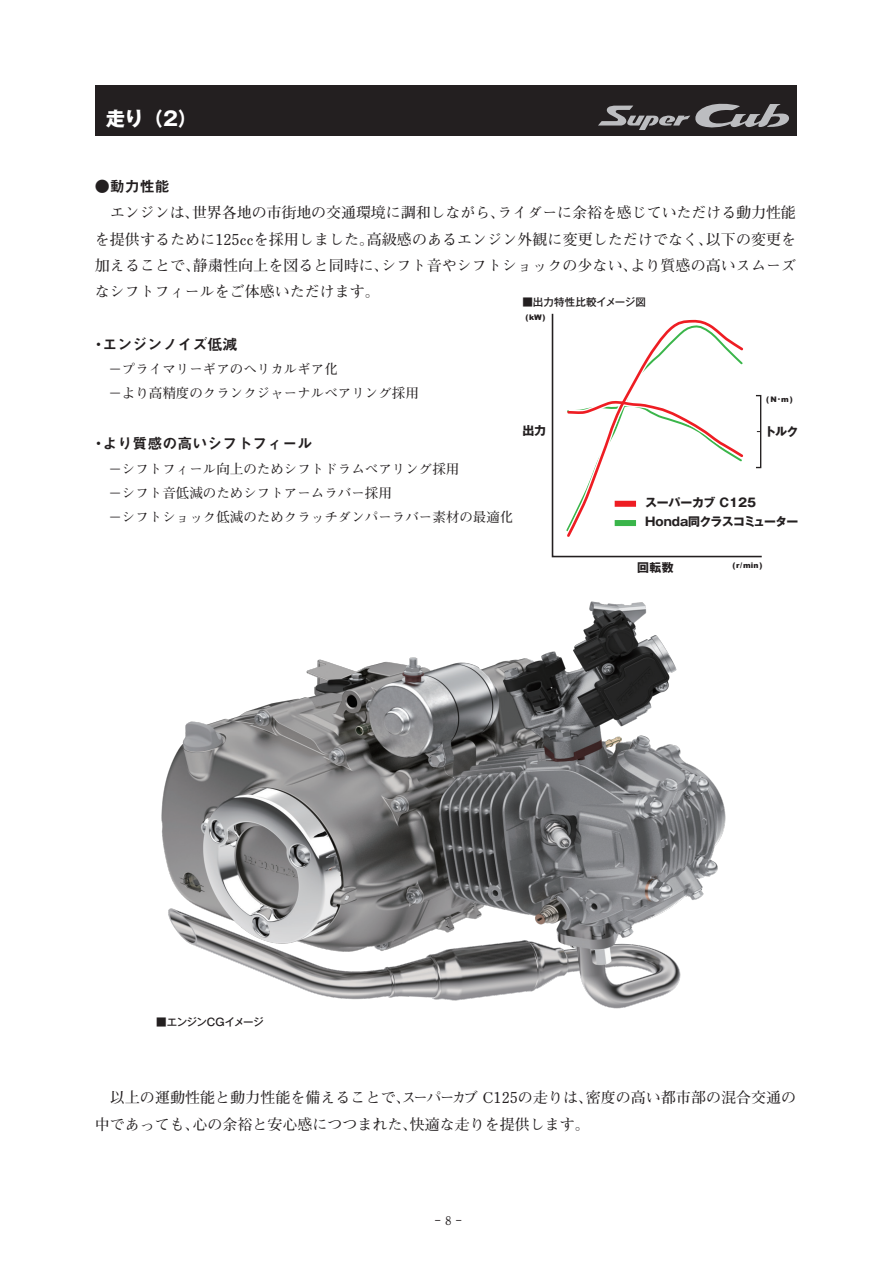
<style>
.page{position:relative;width:893px;height:1263px;background:#fff}
.page>*{position:absolute;margin:0;border:0;box-sizing:border-box;transform-origin:0 0}
.t1{font:700 19.5px "Gothic MB101 Pro";color:#fff}
.t2{font:700 15px/26.2px "Futo Min A101 Pro";letter-spacing:.005em;color:#231f20;text-align:justify}
.t3{font:15px "Midashi Go Pr 6 N MB31";color:#231f20}
.t4{font:700 13.5px/23.7px "Futo Min A101 Pro";color:#231f20}
.t5{font:700 12px "Futo Min A101 Pro";color:#231f20}
.t6{font:700 11.85px/18.5px "Gothic MB101 Pr 6 N";letter-spacing:-.02em;color:#231f20}
.t7{font:500 10.5px "Gothic MB101 Pro";letter-spacing:-.01em;color:#231f20}
.t8{font:500 10.5px "Gothic MB101 Pro";letter-spacing:-.045em;color:#231f20}
.t9{font:900 7.65px "Arial";color:#231f20}
.s1{font-family:"Gothic MB101 Pr 6 N";font-weight:700}
</style>
<div class="page">
<div style="left:95px;top:85px;width:701px;height:50px;background:#231f20"></div>
<svg style="left:598px;top:103px;width:191px;height:27px"></svg>
<img style="left:161px;top:601px;width:565px;height:408px">
<svg style="left:551px;top:313px;width:211px;height:245px"></svg>
<div style="left:755px;top:395px;width:6px;height:73px;border:1px solid #231f20"></div>
<svg style="left:561px;top:314px;width:188px;height:229px"></svg>
<h1 class="t1" style="left:106px;top:102px;width:93px">走り（2）</h1>
<p class="t3" style="left:95px;top:174px;width:76px">●動力性能</p>
<p class="t2" style="left:95px;top:198px;width:703px;text-indent:15px">エンジンは、世界各地の市街地の交通環境に調和しながら、ライダーに余裕を感じていただける動力性能を提供するために125ccを採用しました。高級感のあるエンジン外観に変更しただけでなく、以下の変更を加えることで、静粛性向上を図ると同時に、シフト音やシフトショックの少ない、より質感の高いスムーズなシフトフィールをご体感いただけます。</p>
<p class="t3" style="left:91px;top:332px;width:148px">・エンジンノイズ低減</p>
<p class="t4" style="left:95px;top:356px;width:325px">　－プライマリーギアのヘリカルギア化<br>　－より高精度のクランクジャーナルベアリング採用</p>
<p class="t3" style="left:91px;top:432px;width:223px">・より質感の高いシフトフィール</p>
<p class="t4" style="left:95px;top:456px;width:420px">　－シフトフィール向上のためシフトドラムベアリング採用<br>　－シフト音低減のためシフトアームラバー採用<br>　－シフトショック低減のためクラッチダンパーラバー素材の最適化</p>
<p class="t7" style="left:522px;top:293px;width:125px">■出力特性比較イメージ図</p>
<p class="t9" style="left:525px;top:312px;width:22px">(kW)</p>
<p class="t9" style="left:766px;top:393px;width:28px">(N<span class="s1">･</span>m)</p>
<p class="t6" style="left:522px;top:421px;width:25px">出力</p>
<p class="t6" style="left:765px;top:422px;width:35px">トルク</p>
<p class="t6" style="left:645px;top:493px;width:155px">スーパーカブ C125<br>Honda同クラスコミューター</p>
<p class="t8" style="left:156px;top:1013px;width:109px">■エンジンCGイメージ</p>
<p class="t6" style="left:637px;top:558px;width:38px">回転数</p>
<p class="t9" style="left:732px;top:559px;width:31px">(r/min)</p>
<p class="t2" style="left:95px;top:1082px;width:703px;line-height:27px;text-indent:15px">以上の運動性能と動力性能を備えることで、スーパーカブ C125の走りは、密度の高い都市部の混合交通の中であっても、心の余裕と安心感につつまれた、快適な走りを提供します。</p>
<p class="t5" style="left:435px;top:1209px;width:28px">‒8‒</p>
</div>
